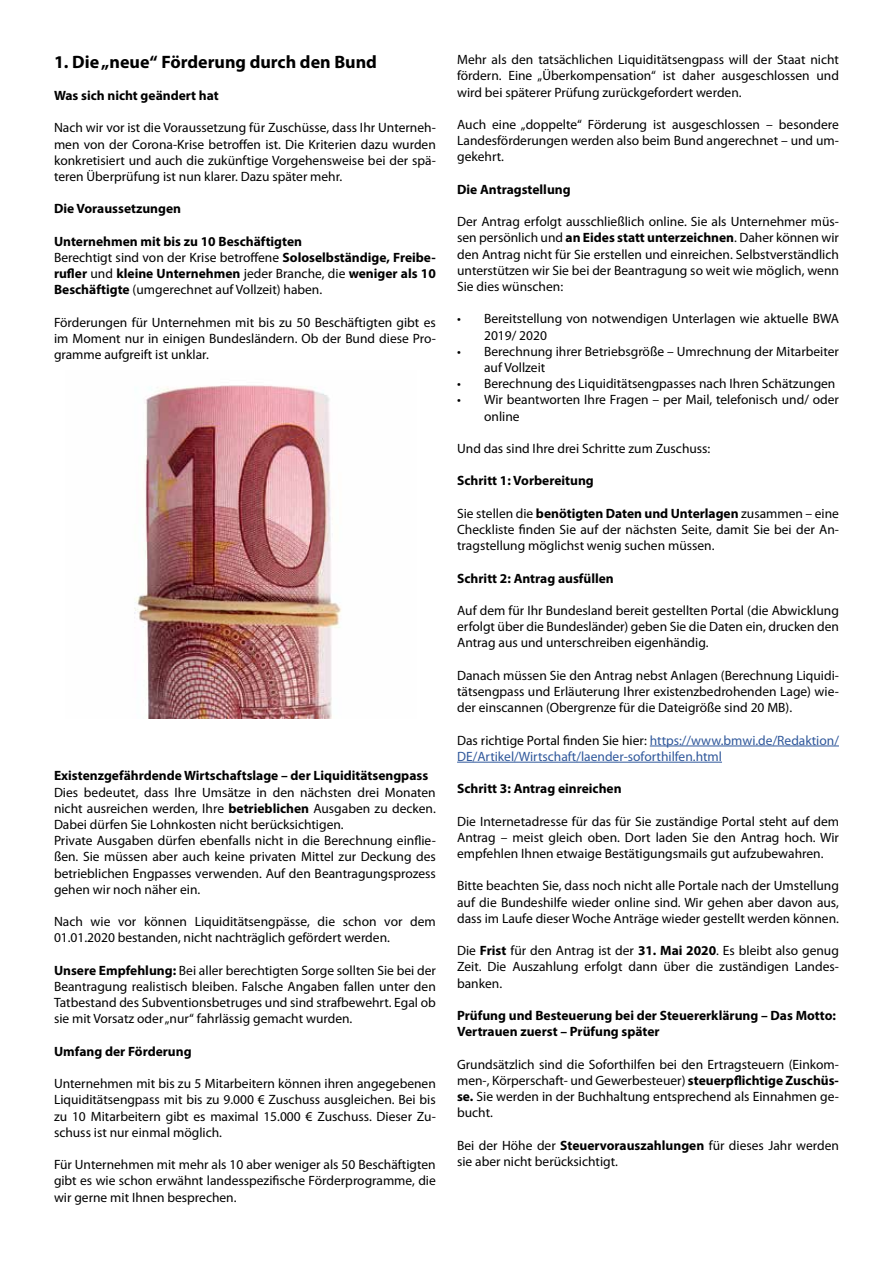
<style>
.page{position:relative;width:893px;height:1263px;background:#fff}
.page>*{position:absolute;margin:0;border:0;box-sizing:border-box;transform-origin:0 0}
.t1{font:700 18px "Myriad Pro";color:#000}
.t2{font:13.5px/16.2px "Myriad Pro";color:#000;text-align:justify}
.t3{font:700 13.5px/16.2px "Myriad Pro";color:#000}
.t4{font:13.5px/16.2px "Myriad Pro";color:#30589b}
.s1{font-weight:400}
.s2{font-weight:700}
.s3{color:#000}
</style>
<div class="page">
<hr style="left:650px;top:746px;width:189px;height:1px;background:#30589b">
<hr style="left:457px;top:762px;width:265px;height:1px;background:#30589b">
<img style="left:134px;top:385px;width:207px;height:334px">
<h1 class="t1" style="left:54px;top:50px;width:324px">1. Die „neue“ Förderung durch den Bund</h1>
<p class="t3" style="left:54px;top:87px;width:166px">Was sich nicht geändert hat</p>
<p class="t2" style="left:54px;top:119px;width:383px">Nach wir vor ist die Voraussetzung für Zuschüsse, dass Ihr Unterneh&shy;men von der Corona-Krise betroffen ist. Die Kriterien dazu wurden konkretisiert und auch die zukünftige Vorgehensweise bei der spä&shy;teren Überprüfung ist nun klarer. Dazu später mehr.</p>
<p class="t3" style="left:54px;top:200px;width:129px">Die Voraussetzungen</p>
<p class="t3" style="left:54px;top:233px;width:383px">Unternehmen mit bis zu 10 Beschäftigten<br><span class="s1">Berechtigt sind von der Krise betroffene</span> Soloselbständige, Freibe&shy;rufler <span class="s1">und</span> kleine Unternehmen <span class="s1">jeder Branche, die</span> weniger als 10<br>Beschäftigte <span class="s1">(umgerechnet auf Vollzeit) haben.</span></p>
<p class="t2" style="left:54px;top:314px;width:383px">Förderungen für Unternehmen mit bis zu 50 Beschäftigten gibt es im Moment nur in einigen Bundesländern. Ob der Bund diese Pro&shy;gramme aufgreift ist unklar.</p>
<p class="t3" style="left:54px;top:767px;width:376px">Existenzgefährdende Wirtschaftslage – der Liquiditätsengpass</p>
<p class="t2" style="left:54px;top:784px;width:383px;text-align:left">Dies bedeutet, dass Ihre Umsätze in den nächsten drei Monaten nicht ausreichen werden, Ihre <span class="s2">betrieblichen</span> Ausgaben zu decken.<br>Dabei dürfen Sie Lohnkosten nicht berücksichtigen.<br>Private Ausgaben dürfen ebenfalls nicht in die Berechnung einflie&shy;ßen. Sie müssen aber auch keine privaten Mittel zur Deckung des betrieblichen Engpasses verwenden. Auf den Beantragungsprozess gehen wir noch näher ein.</p>
<p class="t2" style="left:54px;top:913px;width:383px">Nach wie vor können Liquiditätsengpässe, die schon vor dem<br>01.01.2020 bestanden, nicht nachträglich gefördert werden.</p>
<p class="t2" style="left:54px;top:962px;width:383px"><span class="s2">Unsere Empfehlung:</span> Bei aller berechtigten Sorge sollten Sie bei der Beantragung realistisch bleiben. Falsche Angaben fallen unter den Tatbestand des Subventionsbetruges und sind strafbewehrt. Egal ob sie mit Vorsatz oder „nur“ fahrlässig gemacht wurden.</p>
<p class="t3" style="left:54px;top:1043px;width:139px">Umfang der Förderung</p>
<p class="t2" style="left:54px;top:1075px;width:383px">Unternehmen mit bis zu 5 Mitarbeitern können ihren angegebenen Liquiditätsengpass mit bis zu 9.000 € Zuschuss ausgleichen. Bei bis zu 10 Mitarbeitern gibt es maximal 15.000 € Zuschuss. Dieser Zu&shy;schuss ist nur einmal möglich.</p>
<p class="t2" style="left:54px;top:1156px;width:383px">Für Unternehmen mit mehr als 10 aber weniger als 50 Beschäftigten gibt es wie schon erwähnt landesspezifische Förderprogramme, die wir gerne mit Ihnen besprechen.</p>
<p class="t2" style="left:457px;top:51px;width:383px">Mehr als den tatsächlichen Liquiditätsengpass will der Staat nicht fördern. Eine „Überkompensation“ ist daher ausgeschlossen und wird bei späterer Prüfung zurückgefordert werden.</p>
<p class="t2" style="left:457px;top:116px;width:383px">Auch eine „doppelte“ Förderung ist ausgeschlossen – besondere Landesförderungen werden also beim Bund angerechnet – und um&shy;gekehrt.</p>
<p class="t3" style="left:457px;top:181px;width:115px">Die Antragstellung</p>
<p class="t2" style="left:457px;top:213px;width:383px">Der Antrag erfolgt ausschließlich online. Sie als Unternehmer müs&shy;sen persönlich und <span class="s2">an Eides statt unterzeichnen</span>. Daher können wir den Antrag nicht für Sie erstellen und einreichen. Selbstverständlich unterstützen wir Sie bei der Beantragung so weit wie möglich, wenn Sie dies wünschen:</p>
<p class="t2" style="left:484px;top:310px;width:356px;text-indent:-27px">• Bereitstellung von notwendigen Unterlagen wie aktuelle BWA<br>2019/ 2020</p>
<p class="t2" style="left:484px;top:343px;width:356px;text-indent:-27px">• Berechnung ihrer Betriebsgröße – Umrechnung der Mitarbeiter auf Vollzeit</p>
<p class="t2" style="left:457px;top:375px;width:380px">• Berechnung des Liquiditätsengpasses nach Ihren Schätzungen</p>
<p class="t2" style="left:484px;top:391px;width:356px;text-indent:-27px">• Wir beantworten Ihre Fragen – per Mail, telefonisch und/ oder online</p>
<p class="t2" style="left:457px;top:440px;width:255px">Und das sind Ihre drei Schritte zum Zuschuss:</p>
<p class="t3" style="left:457px;top:472px;width:138px">Schritt 1: Vorbereitung</p>
<p class="t2" style="left:457px;top:505px;width:383px">Sie stellen die <span class="s2">benötigten Daten und Unterlagen</span> zusammen – eine Checkliste finden Sie auf der nächsten Seite, damit Sie bei der An&shy;tragstellung möglichst wenig suchen müssen.</p>
<p class="t3" style="left:457px;top:569px;width:158px">Schritt 2: Antrag ausfüllen</p>
<p class="t2" style="left:457px;top:602px;width:383px">Auf dem für Ihr Bundesland bereit gestellten Portal (die Abwicklung erfolgt über die Bundesländer) geben Sie die Daten ein, drucken den Antrag aus und unterschreiben eigenhändig.</p>
<p class="t2" style="left:457px;top:667px;width:383px">Danach müssen Sie den Antrag nebst Anlagen (Berechnung Liquidi&shy;tätsengpass und Erläuterung Ihrer existenzbedrohenden Lage) wie&shy;der einscannen (Obergrenze für die Dateigröße sind 20 MB).</p>
<p class="t4" style="left:457px;top:732px;width:383px"><span class="s3">Das richtige Portal finden Sie hier:</span> https://www.bmwi.de/Redaktion/<br>DE/Artikel/Wirtschaft/laender-soforthilfen.html</p>
<p class="t3" style="left:457px;top:780px;width:166px">Schritt 3: Antrag einreichen</p>
<p class="t2" style="left:457px;top:813px;width:383px">Die Internetadresse für das für Sie zuständige Portal steht auf dem Antrag – meist gleich oben. Dort laden Sie den Antrag hoch. Wir empfehlen Ihnen etwaige Bestätigungsmails gut aufzubewahren.</p>
<p class="t2" style="left:457px;top:877px;width:383px">Bitte beachten Sie, dass noch nicht alle Portale nach der Umstellung auf die Bundeshilfe wieder online sind. Wir gehen aber davon aus, dass im Laufe dieser Woche Anträge wieder gestellt werden können.</p>
<p class="t2" style="left:457px;top:942px;width:383px">Die <span class="s2">Frist</span> für den Antrag ist der <span class="s2">31. Mai 2020</span>. Es bleibt also genug Zeit. Die Auszahlung erfolgt dann über die zuständigen Landes&shy;banken.</p>
<p class="t3" style="left:457px;top:1007px;width:380px">Prüfung und Besteuerung bei der Steuererklärung – Das Motto:<br>Vertrauen zuerst – Prüfung später</p>
<p class="t2" style="left:457px;top:1056px;width:383px">Grundsätzlich sind die Soforthilfen bei den Ertragsteuern (Einkom&shy;men-, Körperschaft- und Gewerbesteuer) <span class="s2">steuerpflichtige Zuschüs&shy;se.</span> Sie werden in der Buchhaltung entsprechend als Einnahmen ge&shy;bucht.</p>
<p class="t2" style="left:457px;top:1137px;width:383px">Bei der Höhe der <span class="s2">Steuervorauszahlungen</span> für dieses Jahr werden sie aber nicht berücksichtigt.</p>
</div>
